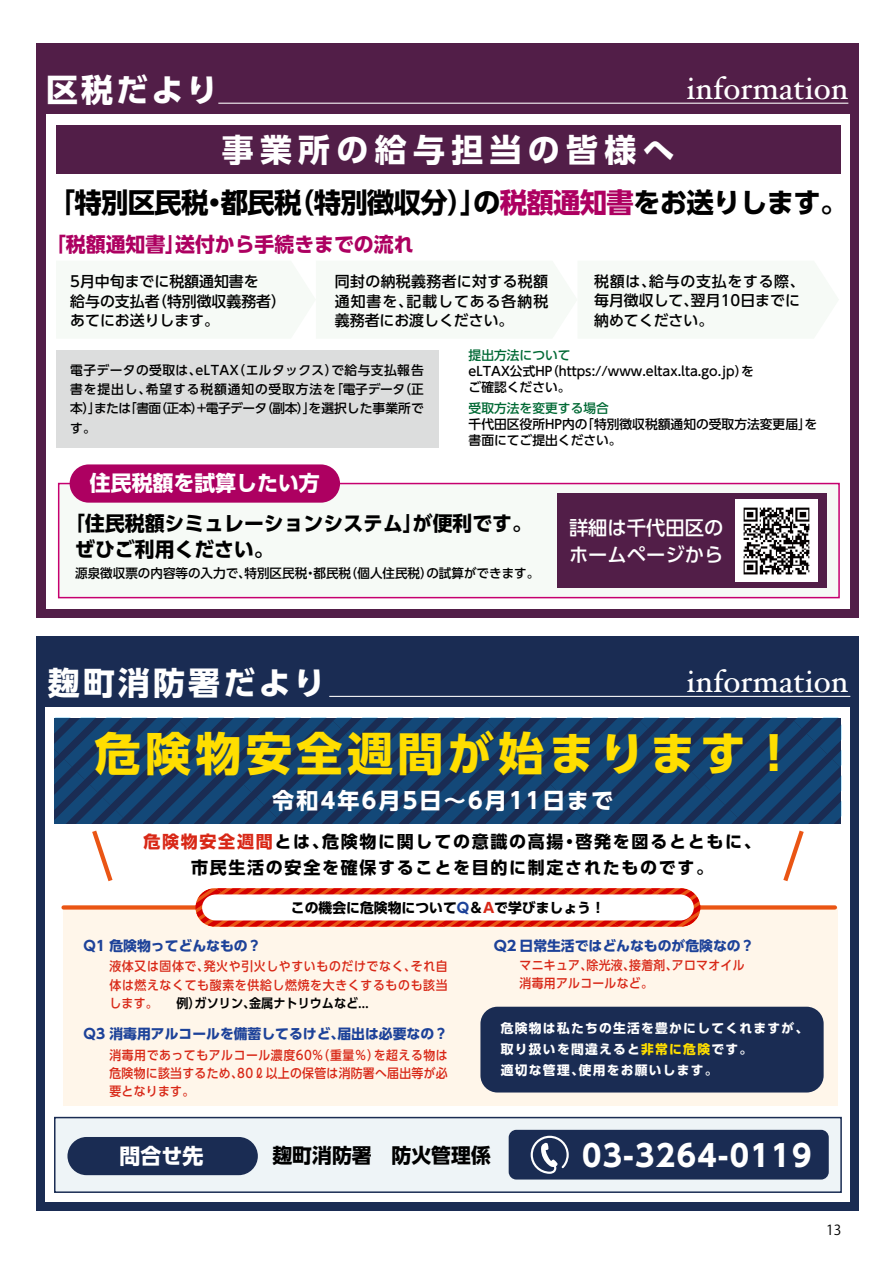
<style>
.page{position:relative;width:893px;height:1263px;background:#fff}
.page>*{position:absolute;margin:0;border:0;box-sizing:border-box;transform-origin:0 0}
.t1{font:700 45.9px "UD Shin Go Pr 6 N";letter-spacing:.1em;color:#ffde00}
.t2{font:31.95px "Hoefler Text";color:#fff}
.t3{font:700 31.95px "UD Shin Go Pr 6 N";letter-spacing:.2em;color:#fff}
.t4{font:700 31.95px "UD Shin Go Pr 6 N";letter-spacing:.1em;color:#fff}
.t5{font:700 31.95px "UD Shin Go Pr 6 N";letter-spacing:.15em;color:#fff}
.t6{font:700 29.7px "UD Shin Go Pr 6 N";letter-spacing:.05em;color:#fff}
.t7{font:700 27.6px "UD Shin Go Pr 6 N";letter-spacing:-.025em;color:#000}
.t8{font:700 22.35px "UD Shin Go Pr 6 N";letter-spacing:.1em;color:#fff}
.t9{font:700 21.3px "UD Shin Go Pr 6 N";color:#fff}
.t10{font:700 20.25px/26.5px "UD Shin Go Pr 6 N";color:#000}
.t11{font:700 20.25px "UD Shin Go Pr 6 N";color:#ad0061}
.t12{font:500 19.35px/26.5px "UD Shin Go Pr 6 N";color:#fff}
.t13{font:700 16.95px/25.5px "UD Shin Go Pr 6 N";letter-spacing:.1em;color:#000;text-align:center}
.t14{font:500 14.85px/19.2px "UD Shin Go Pr 6 N";color:#000}
.t15{font:700 13.8px "UD Shin Go Pr 6 N";color:#1d4299}
.t16{font:700 13.8px "UD Shin Go Pr 6 N";color:#000}
.t17{font:700 13.8px "UD Shin Go Pr 6 N";color:#1d4299;scale:1.06 1}
.t18{font:13.8px "Koz Go Pr 6 N";color:#000}
.t19{font:500 12.75px/19.2px "UD Shin Go Pr 6 N";color:#000}
.t20{font:500 12.75px/18.1px "UD Shin Go Pr 6 N";letter-spacing:.045em;color:#d82817;text-align:justify;scale:.93 1}
.t21{font:700 12.75px/21.3px "UD Shin Go Pr 6 N";letter-spacing:.1em;color:#fff}
.t22{font:500 12.75px/18.1px "UD Shin Go Pr 6 N";letter-spacing:.025em;color:#d82817;scale:.93 1}
.t23{font:700 12.75px "UD Shin Go Pr 6 N De";color:#000;scale:.95 1}
.t24{font:500 12.75px "UD Shin Go Pr 6 N";color:#006934}
.s1{color:#ad0061}
.s2{color:#d82817}
.s3{color:#1d4299}
.s4{font-family:"UD Shin Go Pr 6 N";font-weight:500;color:#d82817}
.s5{color:#ffde00}
</style>
<div class="page">
<div style="left:37px;top:636px;width:822px;height:574px;background:#1a2c53"></div>
<div style="left:37px;top:43px;width:822px;height:574px;background:#521e48"></div>
<div style="left:46px;top:114px;width:804px;height:495px;background:#fff"></div>
<div style="left:45px;top:708px;width:805px;height:494px;background:#fff"></div>
<hr style="left:218px;top:103px;width:630px;height:1px;background:#fff">
<hr style="left:329px;top:696px;width:521px;height:1px;background:#fff">
<div style="left:64px;top:907px;width:773px;height:199px;background:#fff6ea"></div>
<svg style="left:64px;top:905px;width:771px;height:4px"></svg>
<div style="left:55px;top:1117px;width:786px;height:75px;background:#eef4f7"></div>
<div style="left:54px;top:1117px;width:788px;height:76px;border:2px solid #1a2c53"></div>
<div style="left:67px;top:1137px;width:191px;height:38px;background:#1a2c53;border-radius:19px"></div>
<div style="left:509px;top:1130px;width:320px;height:49px;background:#1a2c53;border-radius:8px"></div>
<svg style="left:531px;top:1136px;width:38px;height:38px"></svg>
<svg style="left:55px;top:718px;width:786px;height:105px;background:#153c69"></svg>
<svg style="left:195px;top:888px;width:505px;height:39px;background:#e03116"></svg>
<svg style="left:202px;top:894px;width:492px;height:26px"></svg>
<svg style="left:92px;top:830px;width:21px;height:52px"></svg>
<svg style="left:783px;top:830px;width:21px;height:52px"></svg>
<div style="left:480px;top:1007px;width:344px;height:85px;background:#1a2c53"></div>
<div style="left:59px;top:483px;width:780px;height:115px;background:#f6faf6"></div>
<div style="left:58px;top:483px;width:782px;height:115px;border:2px solid #c6006f"></div>
<div style="left:557px;top:494px;width:270px;height:94px;background:#521e48"></div>
<div style="left:70px;top:464px;width:270px;height:39px;background:#ad0061;border-radius:19px"></div>
<div style="left:56px;top:125px;width:784px;height:49px;background:#521e48"></div>
<div style="left:56px;top:350px;width:383px;height:97px;background:#dcdddd"></div>
<img style="left:736px;top:499px;width:82px;height:83px">
<h2 class="t5" style="left:46px;top:64px;width:174px">区税だより</h2>
<h2 class="t2" style="left:686px;top:70px;width:163px">information</h2>
<h2 class="t3" style="left:222px;top:124px;width:454px">事業所の給与担当の皆様へ</h2>
<h3 class="t7" style="left:48px;top:180px;width:801px">「特別区民税・都民税（特別徴収分）」の<span class="s1">税額通知書</span>をお送りします。</h3>
<h3 class="t11" style="left:46px;top:228px;width:369px">「税額通知書」送付から手続きまでの流れ</h3>
<p class="t14" style="left:70px;top:272px;width:217px">5月中旬までに税額通知書を<br>給与の支払者（特別徴収義務者）あてにお送りします。</p>
<p class="t14" style="left:335px;top:272px;width:215px;text-align:justify">同封の納税義務者に対する税額通知書を、記載してある各納税義務者にお渡しください。</p>
<p class="t14" style="left:594px;top:272px;width:212px">税額は、給与の支払をする際、毎月徴収して、翌月10日までに納めてください。</p>
<p class="t19" style="left:70px;top:360px;width:355px;text-align:justify">電子データの受取は、eLTAX（エルタックス）で給与支払報告書を提出し、希望する税額通知の受取方法を「電子データ（正本）」または「書面（正本）+電子データ（副本）」を選択した事業所です。</p>
<h3 class="t9" style="left:90px;top:466px;width:231px">住民税額を試算したい方</h3>
<p class="t24" style="left:469px;top:345px;width:104px">提出方法について</p>
<p class="t19" style="left:469px;top:363px;width:287px;line-height:15.9px">eLTAX公式HP（https://www.eltax.lta.go.jp）をご確認ください。</p>
<p class="t24" style="left:469px;top:398px;width:142px">受取方法を変更する場合</p>
<p class="t19" style="left:469px;top:416px;width:350px;line-height:15.9px">千代田区役所HP内の「特別徴収税額通知の受取方法変更届」を書面にてご提出ください。</p>
<h3 class="t10" style="left:75px;top:509px;width:458px;text-indent:-10px">「住民税額シミュレーションシステム」が便利です。ぜひご利用ください。</h3>
<p class="t19" style="left:75px;top:563px;width:466px">源泉徴収票の内容等の入力で、特別区民税・都民税（個人住民税）の試算ができます。</p>
<h3 class="t12" style="left:569px;top:514px;width:156px">詳細は千代田区のホームページから</h3>
<h2 class="t4" style="left:48px;top:657px;width:279px">麹町消防署だより</h2>
<h2 class="t2" style="left:686px;top:663px;width:163px">information</h2>
<h1 class="t1" style="left:95px;top:716px;width:703px">危険物安全週間が始まります！</h1>
<h3 class="t8" style="left:272px;top:782px;width:343px">令和4年6月5日～6月11日まで</h3>
<h3 class="t13" style="left:143px;top:828px;width:619px"><span class="s2">危険物安全週間</span>とは、危険物に関しての意識の高揚・啓発を図るとともに、市民生活の安全を確保することを目的に制定されたものです。</h3>
<p class="t16" style="left:291px;top:896px;width:315px">この機会に危険物について<span class="s3">Q</span>＆<span class="s2">A</span>で学びましょう！</p>
<p class="t15" style="left:84px;top:934px;width:179px">Q1 危険物ってどんなもの？</p>
<p class="t20" style="left:109px;top:957px;width:365px">液体又は固体で、発火や引火しやすいものだけでなく、それ自体は燃えなくても酸素を供給し燃焼を大きくするものも該当</p>
<p class="t23" style="left:109px;top:992px;width:275px"><span class="s4">します。　　</span>例）ガソリン、金属ナトリウムなど…</p>
<p class="t15" style="left:84px;top:1022px;width:366px">Q3 消毒用アルコールを備蓄してるけど、届出は必要なの？</p>
<p class="t20" style="left:109px;top:1046px;width:365px">消毒用であってもアルコール濃度60%（重量％）を超える物は危険物に該当するため、80ℓ以上の保管は消防署へ届出等が必要となります。</p>
<p class="t17" style="left:494px;top:934px;width:247px">Q2 日常生活ではどんなものが危険なの？</p>
<p class="t22" style="left:519px;top:955px;width:244px">マニキュア、除光液、接着剤、アロマオイル消毒用アルコールなど。</p>
<p class="t21" style="left:501px;top:1017px;width:309px">危険物は私たちの生活を豊かにしてくれますが、取り扱いを間違えると<span class="s5">非常に危険</span>です。<br>適切な管理、使用をお願いします。</p>
<h3 class="t9" style="left:120px;top:1138px;width:85px">問合せ先</h3>
<h3 class="t10" style="left:272px;top:1142px;width:220px">麹町消防署　防火管理係</h3>
<h3 class="t6" style="left:582px;top:1131px;width:231px">03-3264-0119</h3>
<p class="t18" style="left:826px;top:1222px;width:17px">13</p>
</div>
